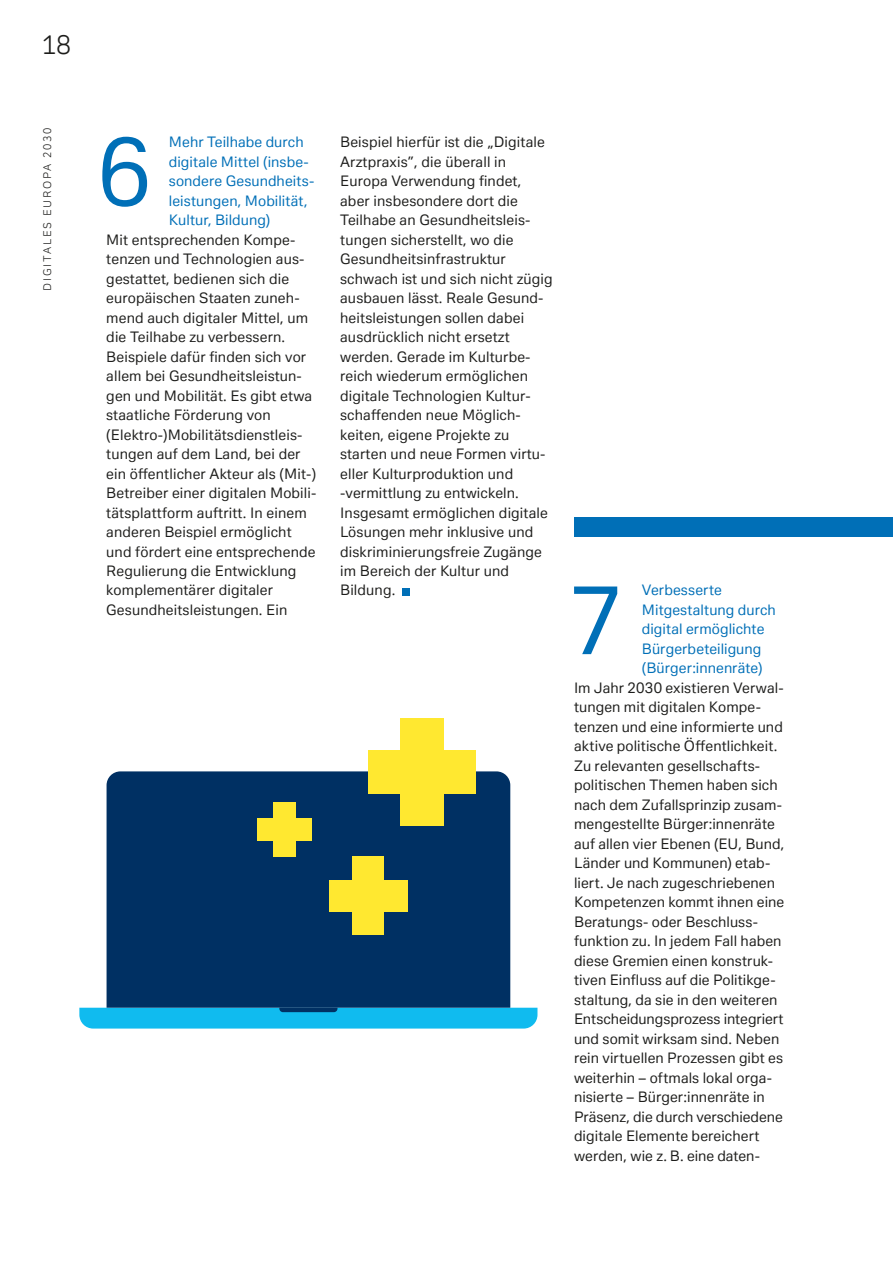
<style>
.page{position:relative;width:893px;height:1263px;background:#fff}
.page>*{position:absolute;margin:0;border:0;box-sizing:border-box;transform-origin:0 0}
.t1{font:93px "Deutsche Bank Text";color:#006fb7}
.t2{font:25.5px "Deutsche Bank Display";color:#1d1d1b}
.t3{font:14.25px/19.5px "Deutsche Bank Text";letter-spacing:.01em;color:#1d1d1b}
.t4{font:14.25px/19.5px "Deutsche Bank Text";letter-spacing:.005em;color:#006fb7}
.t5{font:10.5px "Deutsche Bank Display";letter-spacing:.165em;color:#1d1d1b}
</style>
<div class="page">
<div style="left:574px;top:518px;width:319px;height:19px;background:#006fb7"></div>
<div style="left:79px;top:1008px;width:458px;height:20px;background:#10bbef"></div>
<div style="left:107px;top:771px;width:403px;height:237px;background:#003063"></div>
<div style="left:368px;top:750px;width:107px;height:44px;background:#ffe830"></div>
<div style="left:400px;top:718px;width:44px;height:107px;background:#ffe830"></div>
<div style="left:257px;top:818px;width:55px;height:22px;background:#ffe830"></div>
<div style="left:273px;top:802px;width:22px;height:54px;background:#ffe830"></div>
<div style="left:329px;top:879px;width:78px;height:32px;background:#ffe830"></div>
<div style="left:352px;top:856px;width:32px;height:79px;background:#ffe830"></div>
<div style="left:403px;top:588px;width:7px;height:8px;background:#006fb7"></div>
<h2 class="t2" style="left:42px;top:29px;width:31px">18</h2>
<p class="t5" style="left:41px;top:291px;width:165px;rotate:-90deg">DIGITALES EUROPA 2030</p>
<h1 class="t1" style="left:97px;top:113px;width:57px">6</h1>
<p class="t3" style="left:340px;top:132px;width:214px">Beispiel hierfür ist die „Digitale<br>Arztpraxis”, die überall in<br>Europa Verwendung findet, aber insbesondere dort die<br>Teilhabe an Gesundheitsleis&shy;tungen sicherstellt, wo die<br>Gesundheitsinfrastruktur schwach ist und sich nicht zügig ausbauen lässt. Reale Gesund&shy;heitsleistungen sollen dabei ausdrücklich nicht ersetzt werden. Gerade im Kulturbe&shy;reich wiederum ermöglichen digitale Technologien Kultur&shy;schaffenden neue Möglich&shy;keiten, eigene Projekte zu starten und neue Formen virtu&shy;eller Kulturproduktion und -vermittlung zu entwickeln.<br>Insgesamt ermöglichen digitale<br>Lösungen mehr inklusive und diskriminierungsfreie Zugänge im Bereich der Kultur und<br>Bildung.</p>
<p class="t4" style="left:169px;top:132px;width:147px">Mehr Teilhabe durch digitale Mittel (insbe&shy;sondere Gesundheits&shy;leistungen, Mobilität,<br>Kultur, Bildung)</p>
<p class="t3" style="left:106px;top:229px;width:212px">Mit entsprechenden Kompe&shy;tenzen und Technologien aus&shy;gestattet, bedienen sich die europäischen Staaten zuneh&shy;mend auch digitaler Mittel, um die Teilhabe zu verbessern.<br>Beispiele dafür finden sich vor allem bei Gesundheitsleistun&shy;gen und Mobilität. Es gibt etwa staatliche Förderung von (Elektro-)Mobilitätsdienstleis&shy;tungen auf dem Land, bei der ein öffentlicher Akteur als (Mit-)<br>Betreiber einer digitalen Mobili&shy;tätsplattform auftritt. In einem anderen Beispiel ermöglicht und fördert eine entsprechende<br>Regulierung die Entwicklung komplementärer digitaler<br>Gesundheitsleistungen. Ein</p>
<p class="t4" style="left:642px;top:580px;width:136px">Verbesserte<br>Mitgestaltung durch digital ermöglichte<br>Bürgerbeteiligung (Bürger:innenräte)</p>
<p class="t3" style="left:574px;top:678px;width:212px">Im Jahr 2030 existieren Verwal&shy;tungen mit digitalen Kompe&shy;tenzen und eine informierte und aktive politische Öffentlichkeit.<br>Zu relevanten gesellschafts&shy;politischen Themen haben sich nach dem Zufallsprinzip zusam&shy;mengestellte Bürger:innenräte auf allen vier Ebenen (EU, Bund,<br>Länder und Kommunen) etab&shy;liert. Je nach zugeschriebenen<br>Kompetenzen kommt ihnen eine<br>Beratungs- oder Beschluss&shy;funktion zu. In jedem Fall haben diese Gremien einen konstruk&shy;tiven Einfluss auf die Politikge&shy;staltung, da sie in den weiteren<br>Entscheidungsprozess integriert und somit wirksam sind. Neben rein virtuellen Prozessen gibt es weiterhin – oftmals lokal orga&shy;nisierte – Bürger:innenräte in<br>Präsenz, die durch verschiedene digitale Elemente bereichert werden, wie z. B. eine daten-</p>
<h1 class="t1" style="left:570px;top:562px;width:57px">7</h1>
</div>
